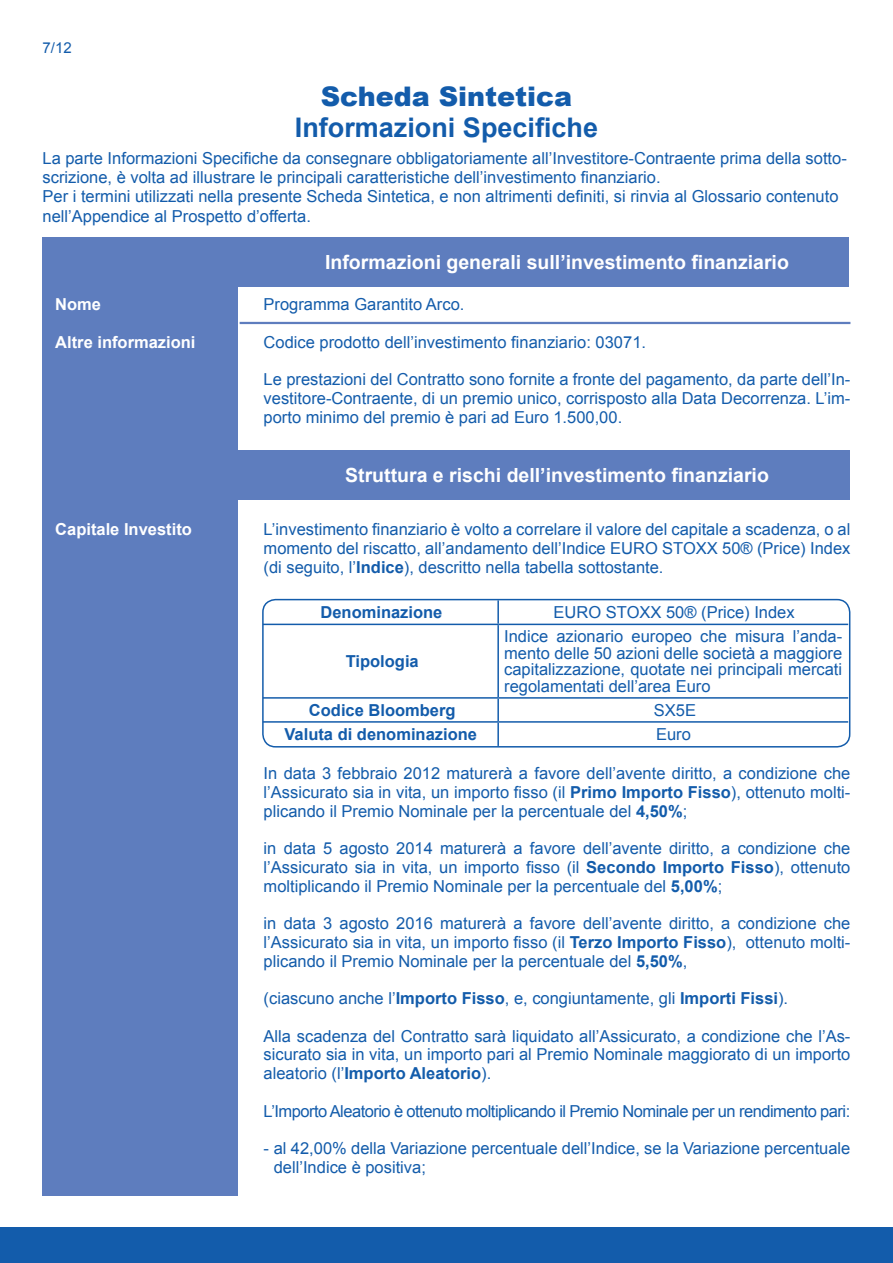
<style>
.page{position:relative;width:893px;height:1263px;background:#fff}
.page>*{position:absolute;margin:0;border:0;box-sizing:border-box;transform-origin:0 0}
.t1{font:700 27px "Arial";color:#135cab}
.t2{font:900 27px "Arial";color:#135cab}
.t3{font:700 19.5px "Arial";color:#fff}
.t4{font:16.5px/18.8px "Arial";color:#135cab;text-align:justify}
.t5{font:16.5px "Arial";letter-spacing:-.03em;color:#135cab}
.t6{font:700 16.5px "Arial";color:#135cab}
.t7{font:700 16.5px "Arial";color:#fff}
.t8{font:15px "Arial";color:#135cab}
.s1{font-weight:700}
</style>
<div class="page">
<div style="left:0;top:1227px;width:893px;height:36px;background:#135cab"></div>
<div style="left:43px;top:237px;width:806px;height:49px;background:#5e7dbe"></div>
<div style="left:43px;top:450px;width:807px;height:49px;background:#5e7dbe"></div>
<div style="left:43px;top:283px;width:195px;height:913px;background:#5e7dbe"></div>
<hr style="left:497px;top:600px;width:2px;height:24px;background:#135cab">
<hr style="left:263px;top:624px;width:235px;height:1px;background:#135cab">
<hr style="left:498px;top:624px;width:350px;height:1px;background:#135cab">
<hr style="left:497px;top:625px;width:2px;height:72px;background:#135cab">
<hr style="left:263px;top:697px;width:235px;height:2px;background:#135cab">
<hr style="left:498px;top:697px;width:350px;height:2px;background:#135cab">
<hr style="left:497px;top:699px;width:2px;height:22px;background:#135cab">
<hr style="left:263px;top:721px;width:235px;height:2px;background:#135cab">
<hr style="left:498px;top:721px;width:350px;height:2px;background:#135cab">
<hr style="left:497px;top:723px;width:2px;height:23px;background:#135cab">
<div style="left:262px;top:599px;width:588px;height:148px;border:2px solid #135cab;border-radius:13px"></div>
<hr style="left:240px;top:322px;width:610px;height:2px;background:#5e7dbe">
<p class="t8" style="left:43px;top:38px;width:31px">7/12</p>
<p class="t2" style="left:321px;top:77px;width:253px">Scheda Sintetica</p>
<p class="t1" style="left:295px;top:110px;width:305px">Informazioni Specifiche</p>
<p class="t4" style="left:43px;top:149px;width:806px">La parte Informazioni Specifiche da consegnare obbligatoriamente all’Investitore-Contraente prima della sotto&shy;scrizione, è volta ad illustrare le principali caratteristiche dell’investimento finanziario.</p>
<p class="t4" style="left:43px;top:186px;width:797px;line-height:19.8px">Per i termini utilizzati nella presente Scheda Sintetica, e non altrimenti definiti, si rinvia al Glossario contenuto nell’Appendice al Prospetto d’offerta.</p>
<p class="t3" style="left:325px;top:249px;width:465px">Informazioni generali sull’investimento finanziario</p>
<p class="t7" style="left:55px;top:294px;width:47px">Nome</p>
<p class="t7" style="left:55px;top:331px;width:142px">Altre informazioni</p>
<p class="t7" style="left:55px;top:519px;width:138px">Capitale Investito</p>
<p class="t4" style="left:264px;top:295px;width:202px">Programma Garantito Arco.</p>
<p class="t4" style="left:264px;top:333px;width:384px">Codice prodotto dell’investimento finanziario: 03071.</p>
<p class="t4" style="left:264px;top:370px;width:588px">Le prestazioni del Contratto sono fornite a fronte del pagamento, da parte dell’In&shy;vestitore-Contraente, di un premio unico, corrisposto alla Data Decorrenza. L’im&shy;porto minimo del premio è pari ad Euro 1.500,00.</p>
<p class="t3" style="left:345px;top:462px;width:425px">Struttura e rischi dell’investimento finanziario</p>
<p class="t4" style="left:264px;top:520px;width:588px">L’investimento finanziario è volto a correlare il valore del capitale a scadenza, o al momento del riscatto, all’andamento dell’Indice EURO STOXX 50® (Price) Index (di seguito, l’<span class="s1">Indice</span>), descritto nella tabella sottostante.</p>
<p class="t6" style="left:321px;top:602px;width:123px">Denominazione</p>
<p class="t4" style="left:554px;top:603px;width:243px">EURO STOXX 50® (Price) Index</p>
<p class="t6" style="left:346px;top:650px;width:75px">Tipologia</p>
<p class="t4" style="left:504px;top:628px;width:339px;line-height:16.5px">Indice azionario europeo che misura l’anda&shy;mento delle 50 azioni delle società a maggiore capitalizzazione, quotate nei principali mercati regolamentati dell’area Euro</p>
<p class="t6" style="left:309px;top:699px;width:148px">Codice Bloomberg</p>
<p class="t4" style="left:654px;top:701px;width:44px">SX5E</p>
<p class="t6" style="left:284px;top:723px;width:194px">Valuta di denominazione</p>
<p class="t4" style="left:656px;top:725px;width:36px">Euro</p>
<p class="t4" style="left:264px;top:764px;width:588px">In data 3 febbraio 2012 maturerà a favore dell’avente diritto, a condizione che l’Assicurato sia in vita, un importo fisso (il <span class="s1">Primo Importo Fisso</span>), ottenuto molti&shy;plicando il Premio Nominale per la percentuale del <span class="s1">4,50%</span>;</p>
<p class="t4" style="left:264px;top:839px;width:588px">in data 5 agosto 2014 maturerà a favore dell’avente diritto, a condizione che l’Assicurato sia in vita, un importo fisso (il <span class="s1">Secondo Importo Fisso</span>), ottenuto moltiplicando il Premio Nominale per la percentuale del <span class="s1">5,00%</span>;</p>
<p class="t4" style="left:264px;top:914px;width:588px">in data 3 agosto 2016 maturerà a favore dell’avente diritto, a condizione che l’Assicurato sia in vita, un importo fisso (il <span class="s1">Terzo Importo Fisso</span>), ottenuto molti&shy;plicando il Premio Nominale per la percentuale del <span class="s1">5,50%</span>,</p>
<p class="t4" style="left:264px;top:989px;width:526px">(ciascuno anche l’<span class="s1">Importo Fisso</span>, e, congiuntamente, gli <span class="s1">Importi Fissi</span>).</p>
<p class="t4" style="left:264px;top:1027px;width:588px">Alla scadenza del Contratto sarà liquidato all’Assicurato, a condizione che l’As&shy;sicurato sia in vita, un importo pari al Premio Nominale maggiorato di un importo aleatorio (l’<span class="s1">Importo Aleatorio</span>).</p>
<p class="t5" style="left:264px;top:1100px;width:588px">L’Importo Aleatorio è ottenuto moltiplicando il Premio Nominale per un rendimento pari:</p>
<p class="t4" style="left:274px;top:1139px;width:578px;text-indent:-10px">- al 42,00% della Variazione percentuale dell’Indice, se la Variazione percentuale dell’Indice è positiva;</p>
</div>
